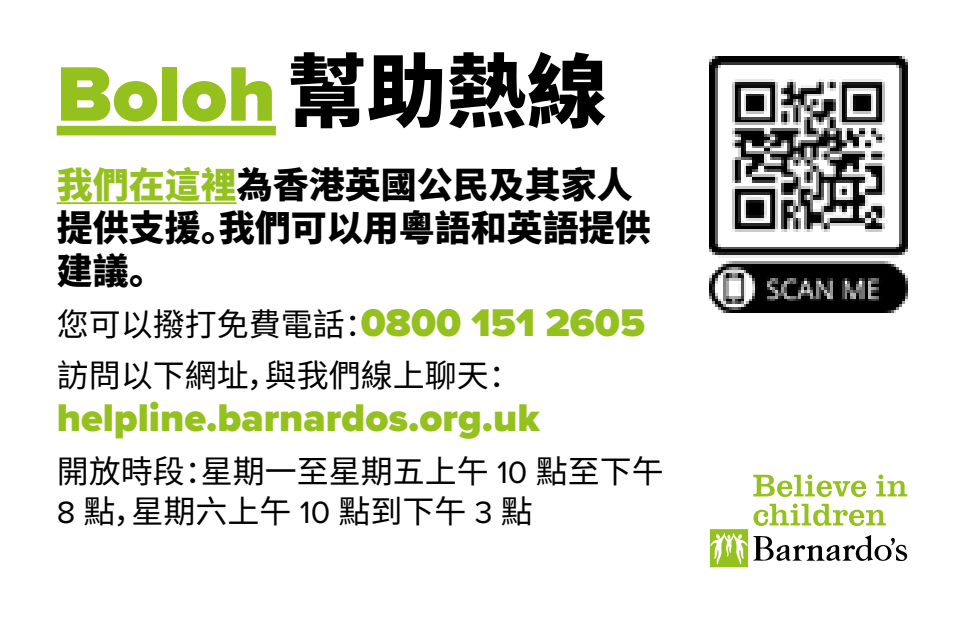
<style>
.page{position:relative;width:964px;height:624px;background:#fff}
.page>*{position:absolute;margin:0;border:0;box-sizing:border-box;transform-origin:0 0}
.t1{font:900 80px "Proxima Nova";color:#95c11f}
.t2{font:900 40px "Proxima Nova";color:#95c11f}
.t3{font:900 36px/43.2px "Noto Sans SC";color:#000}
.t4{font:32px/40px "Noto Sans SC";color:#000}
.s1{font-family:"Noto Sans SC";color:#000}
.s2{color:#95c11f}
.s3{font-family:"Noto Sans SC";font-weight:400;font-size:32px;color:#000}
.s4{font-family:"Proxima Nova"}
</style>
<div class="page">
<svg style="left:753px;top:474px;width:113px;height:23px"></svg>
<svg style="left:876px;top:474px;width:31px;height:22px"></svg>
<svg style="left:710px;top:503px;width:197px;height:64px"></svg>
<div style="left:57px;top:126px;width:219px;height:9px;background:#95c11f"></div>
<hr style="left:57px;top:202px;width:180px;height:2px;background:#95c11f">
<img style="left:710px;top:57px;width:197px;height:255px">
<h1 class="t1" style="left:57px;top:34px;width:552px">Boloh<span class="s1">幫助熱線</span></h1>
<p class="t3" style="left:57px;top:164px;width:596px"><span class="s2">我們在這裡</span>為香港英國公民及其家人提供支援。我們可以用粵語和英語提供建議。</p>
<p class="t2" style="left:57px;top:292px;width:590px"><span class="s3">您可以撥打免費電話：</span>0800 151 2605</p>
<p class="t4" style="left:57px;top:356px;width:466px">訪問以下網址，與我們線上聊天：</p>
<p class="t2" style="left:57px;top:388px;width:484px">helpline.barnardos.org.uk</p>
<p class="t4" style="left:57px;top:451px;width:608px">開放時段：星期一至星期五上午 <span class="s4">10</span> 點至下午<br><span class="s4">8</span> 點，星期六上午 <span class="s4">10</span> 點到下午 <span class="s4">3</span> 點</p>
</div>
